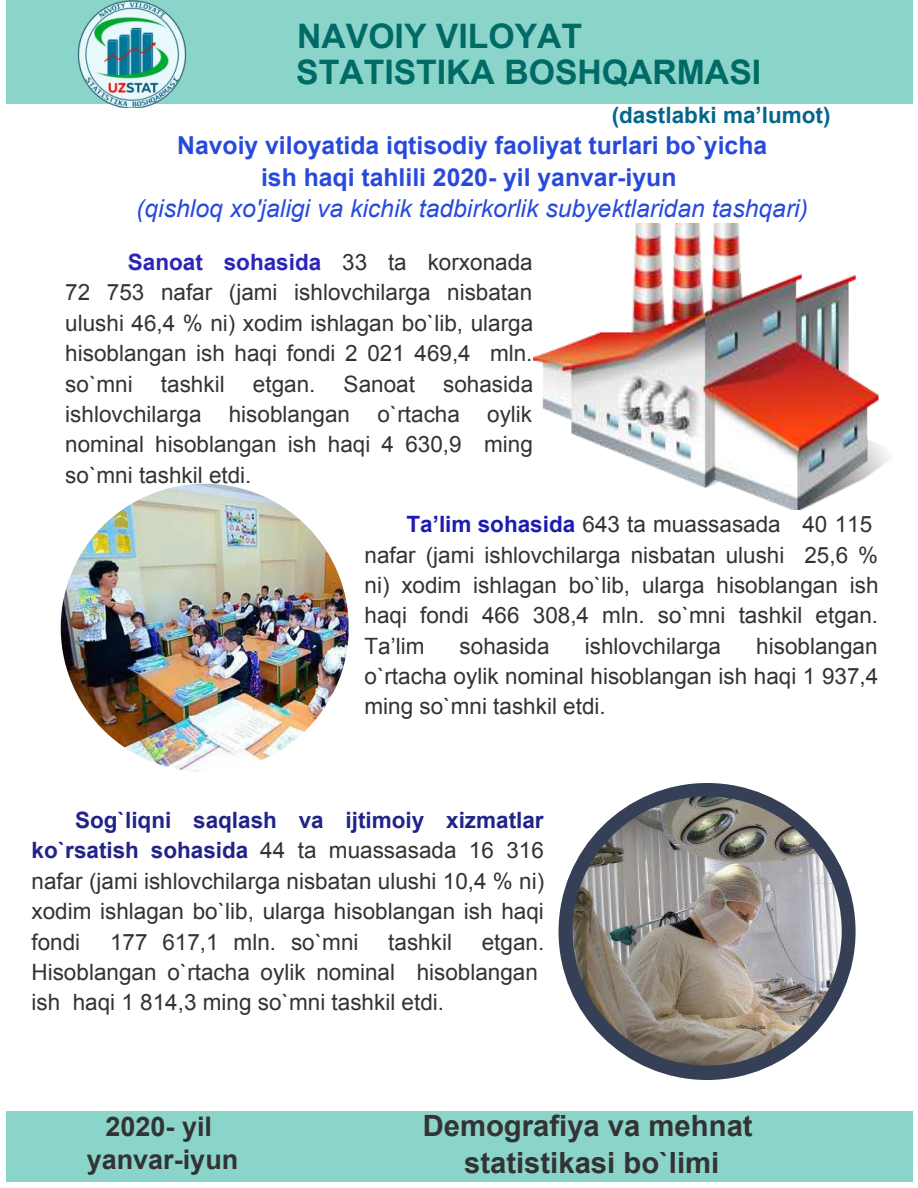
<style>
.page{position:relative;width:918px;height:1188px;background:#fff}
.page>*{position:absolute;margin:0;border:0;box-sizing:border-box;transform-origin:0 0}
.t1{font:700 33.75px/36px "Arial";color:#006a66}
.t2{font:700 29.25px/37.2px "Arial";color:#333;text-align:center}
.t3{font:700 27px/32.7px "Arial";color:#333;text-align:center}
.t4{font:700 24.75px/31.5px "Arial";color:#284adc;text-align:center}
.t5{font:italic 24.75px "Arial";color:#284adc}
.t6{font:22.5px/30.3px "Arial";color:#333;text-align:justify}
.t7{font:700 22.5px "Arial";color:#05668d}
.s1{font-weight:700;color:#2a25b6}
.s2{font-weight:700;color:#1c1cb0}
.s3{font-weight:700;color:#212389}
</style>
<div class="page">
<div style="left:6px;top:0;width:906px;height:104px;background:#8bd4ca"></div>
<div style="left:6px;top:1111px;width:906px;height:71px;background:#8bd4ca"></div>
<img style="left:77px;top:0;width:110px;height:108px">
<img style="left:533px;top:224px;width:357px;height:286px">
<img style="left:61px;top:484px;width:288px;height:288px">
<div style="left:559px;top:783px;width:297px;height:297px;background:#353f55;border-radius:50%"></div>
<img style="left:573px;top:796px;width:269px;height:269px">
<h1 class="t1" style="left:296px;top:20px;width:467px">NAVOIY VILOYAT<br>STATISTIKA BOSHQARMASI</h1>
<p class="t7" style="left:612px;top:100px;width:220px">(dastlabki ma’lumot)</p>
<p class="t4" style="left:177px;top:130px;width:592px">Navoiy viloyatida iqtisodiy faoliyat turlari bo`yicha ish haqi tahlili 2020- yil yanvar-iyun</p>
<p class="t5" style="left:136px;top:192px;width:673px">(qishloq xo'jaligi va kichik tadbirkorlik subyektlaridan tashqari)</p>
<p class="t6" style="left:65px;top:247px;width:469px;text-indent:63px"><span class="s1">Sanoat sohasida</span> 33 ta korxonada 72 753 nafar (jami ishlovchilarga nisbatan ulushi 46,4 % ni) xodim ishlagan bo`lib, ularga hisoblangan ish haqi fondi 2 021 469,4 mln. so`mni</p>
<p class="t6" style="left:161px;top:369px;width:65px">tashkil</p>
<p class="t6" style="left:253px;top:369px;width:64px">etgan.</p>
<p class="t6" style="left:344px;top:369px;width:73px">Sanoat</p>
<p class="t6" style="left:65px;top:369px;width:469px;text-indent:378px">sohasida ishlovchilarga hisoblangan o`rtacha oylik nominal hisoblangan ish haqi 4 630,9 ming so`mni tashkil etdi.</p>
<p class="t6" style="left:364px;top:509px;width:516px;text-align:left;text-indent:42px"><span class="s2">Ta’lim sohasida</span> 643 ta muassasada 40 115 nafar (jami ishlovchilarga nisbatan ulushi 25,6 % ni) xodim ishlagan bo`lib, ularga hisoblangan ish haqi fondi 466 308,4 mln. so`mni tashkil etgan.<br>Ta’lim</p>
<p class="t6" style="left:364px;top:631px;width:515px;text-indent:392px">hisoblangan o`rtacha oylik nominal hisoblangan ish haqi 1 937,4 ming so`mni tashkil etdi.</p>
<p class="t6" style="left:460px;top:631px;width:92px">sohasida</p>
<p class="t6" style="left:585px;top:631px;width:138px">ishlovchilarga</p>
<p class="t6" style="left:32px;top:805px;width:514px;text-indent:44px"><span class="s3">Sog`liqni saqlash va ijtimoiy xizmatlar ko`rsatish sohasida</span> 44 ta muassasada 16 316 nafar (jami ishlovchilarga nisbatan ulushi 10,4 % ni) xodim ishlagan bo`lib, ularga hisoblangan ish haqi fondi</p>
<p class="t6" style="left:110px;top:927px;width:250px">177 617,1 mln. so`mni</p>
<p class="t6" style="left:388px;top:927px;width:65px">tashkil</p>
<p class="t6" style="left:32px;top:927px;width:514px;text-align:left;text-indent:450px">etgan.<br>Hisoblangan o`rtacha oylik nominal hisoblangan ish haqi 1 814,3 ming so`mni tashkil etdi.</p>
<p class="t3" style="left:87px;top:1111px;width:153px">2020- yil yanvar-iyun</p>
<h2 class="t2" style="left:423px;top:1108px;width:331px">Demografiya va mehnat statistikasi bo`limi</h2>
</div>
